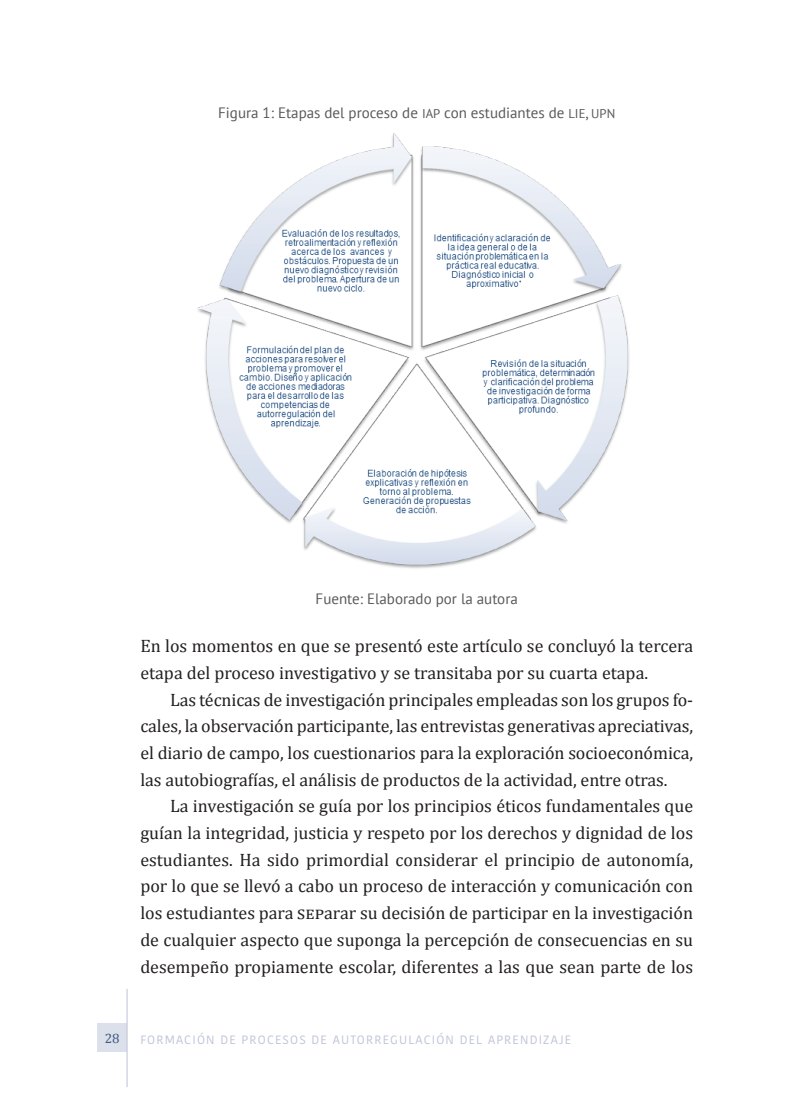
<style>
.page{position:relative;width:808px;height:1106px;background:#fff}
.page>*{position:absolute;margin:0;border:0;box-sizing:border-box;transform-origin:0 0}
.t1{font:18px/26.7px "Cambria";color:#231f20;text-align:justify}
.t2{font:15px "PT Sans";color:#57585a}
.t3{font:13.5px "Cambria";color:#3c5983}
.t4{font:12px "Kohinoor Bangla Regular SC850";letter-spacing:.1em;color:#bec4d7}
.s1{font-family:"PT Sans Regular SC850";font-size:12.75px}
</style>
<div class="page">
<div style="left:98px;top:1023px;width:29px;height:28px;background:#dce0ea"></div>
<hr style="left:127px;top:988px;width:1px;height:99px;background:#bec4d7">
<img style="left:197px;top:133px;width:432px;height:436px">
<p class="t2" style="left:218px;top:103px;width:399px">Figura 1: Etapas del proceso de <span class="s1">IAP</span> con estudiantes de <span class="s1">LIE</span>, <span class="s1">UPN</span></p>
<p class="t2" style="left:316px;top:589px;width:204px">Fuente: Elaborado por la autora</p>
<p class="t1" style="left:140px;top:632px;width:554px">En los momentos en que se presentó este artículo se concluyó la tercera etapa del proceso investigativo y se transitaba por su cuarta etapa.</p>
<p class="t1" style="left:140px;top:686px;width:554px;text-indent:30px">Las técnicas de investigación principales empleadas son los grupos fo&shy;cales, la observación participante, las entrevistas generativas apreciativas, el diario de campo, los cuestionarios para la exploración socioeconómica, las autobiografías, el análisis de productos de la actividad, entre otras.</p>
<p class="t1" style="left:140px;top:792px;width:554px;text-indent:30px">La investigación se guía por los principios éticos fundamentales que guían la integridad, justicia y respeto por los derechos y dignidad de los estudiantes. Ha sido primordial considerar el principio de autonomía, por lo que se llevó a cabo un proceso de interacción y comunicación con los estudiantes para separar su decisión de participar en la investigación de cualquier aspecto que suponga la percepción de consecuencias en su desempeño propiamente escolar, diferentes a las que sean parte de los</p>
<p class="t3" style="left:105px;top:1030px;width:16px">28</p>
<p class="t4" style="left:140px;top:1030px;width:432px">FORMACIÓN DE PROCESOS DE AUTORREGULACIÓN DEL APRENDIZAJE</p>
</div>
